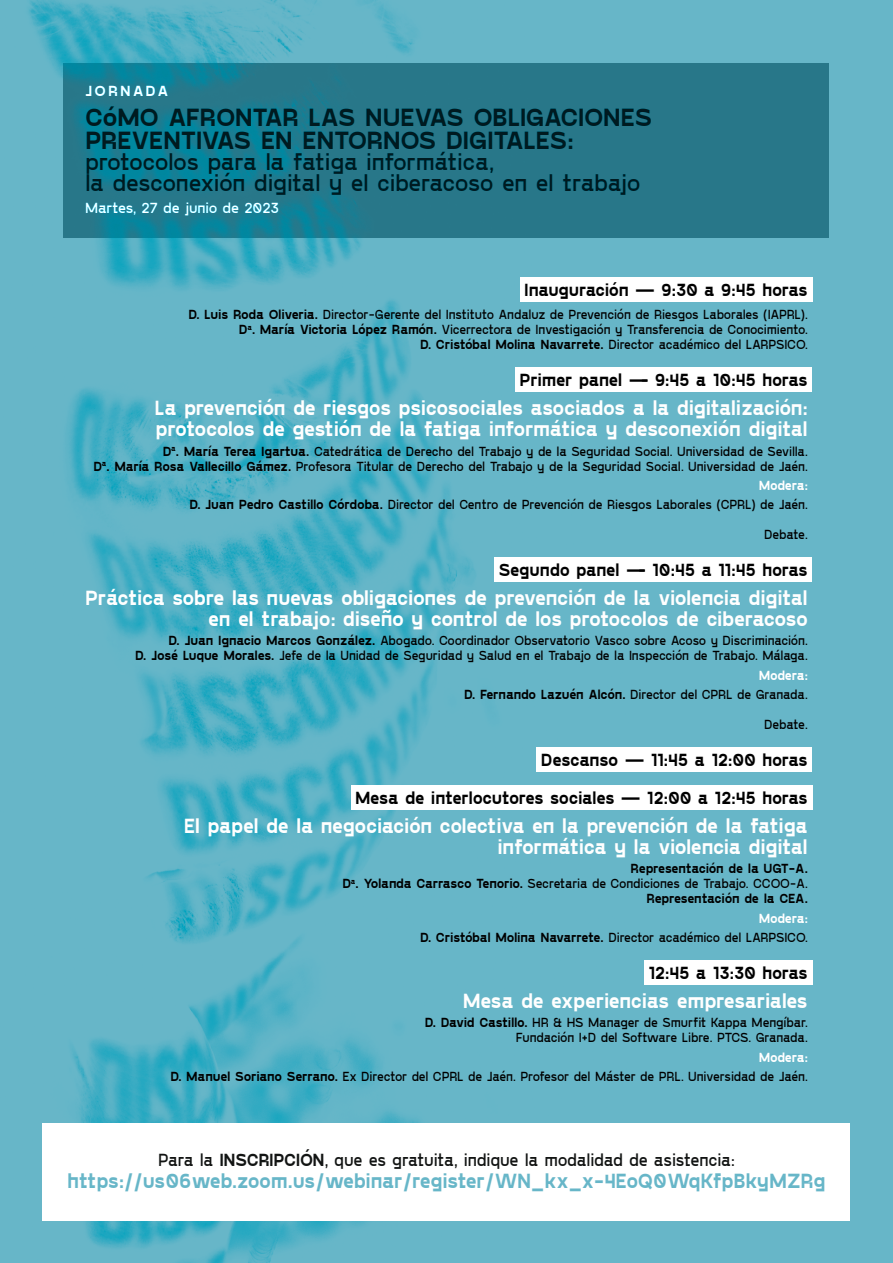
<style>
.page{position:relative;width:893px;height:1263px;background:#67b6c8}
.page>*{position:absolute;margin:0;border:0;box-sizing:border-box;transform-origin:0 0}
.t1{font:700 25.5px/22.5px "Gosha Sans";letter-spacing:-.03em;color:#121413}
.t2{font:24px/21px "Gosha Sans";letter-spacing:-.02em;color:#121413}
.t3{font:700 21px/21px "Gosha Sans";letter-spacing:-.025em;color:#fff;text-align:right;scale:.95 1}
.t4{font:700 21px "Gosha Sans";letter-spacing:-.025em;color:#67b6c8;scale:.95 1}
.t5{font:700 18px/38.1px "Gosha Sans";letter-spacing:-.025em;color:#000;text-align:right;scale:.95 1}
.t6{font:18px "Gosha Sans";letter-spacing:-.02em;color:#121413;scale:.95 1}
.t7{font:15px "Gosha Sans";letter-spacing:-.02em;color:#fff}
.t8{font:700 15px "Gosha Sans";letter-spacing:.13em;color:#fff}
.t9{font:13.5px/15px "Gosha Sans";letter-spacing:-.02em;color:#000;text-align:right;scale:.95 1}
.t10{font:700 13.5px/15px "Gosha Sans";letter-spacing:-.025em;color:#000;text-align:right;scale:.95 1}
.s1{font-weight:700}
.s2{font-weight:700;color:#fff}
.s3{font-weight:400}
</style>
<div class="page">
<img style="left:29px;top:0;width:600px;height:1263px">
<div style="left:520px;top:277px;width:292px;height:25px;background:#fff"></div>
<div style="left:515px;top:367px;width:297px;height:25px;background:#fff"></div>
<div style="left:495px;top:557px;width:317px;height:25px;background:#fff"></div>
<div style="left:537px;top:747px;width:275px;height:25px;background:#fff"></div>
<div style="left:351px;top:785px;width:461px;height:25px;background:#fff"></div>
<div style="left:644px;top:960px;width:168px;height:25px;background:#fff"></div>
<svg style="left:64px;top:64px;width:765px;height:174px;fill:#287789"></svg>
<div style="left:43px;top:1123px;width:807px;height:97px;background:#fff"></div>
<p class="t8" style="left:85px;top:80px;width:85px">JORNADA</p>
<h1 class="t1" style="left:85px;top:105px;width:569px">CóMO AFRONTAR LAS NUEVAS OBLIGACIONES<br>PREVENTIVAS EN ENTORNOS DIGITALES:</h1>
<h2 class="t2" style="left:85px;top:150px;width:557px">protocolos para la fatiga informática,<br>la desconexión digital y el ciberacoso en el trabajo</h2>
<p class="t7" style="left:85px;top:198px;width:195px">Martes, 27 de junio de 2023</p>
<h3 class="t5" style="left:524px;top:269px;width:300px">Inauguración — 9:30 a 9:45 horas</h3>
<p class="t9" style="left:188px;top:306px;width:654px"><span class="s1">D. Luis Roda Oliveria.</span> Director-Gerente del Instituto Andaluz de Prevención de Riesgos Laborales (IAPRL).<br><span class="s1">D</span><sup>a</sup><span class="s1">. María Victoria López Ramón.</span> Vicerrectora de Investigación y Transferencia de Conocimiento.<br><span class="s1">D. Cristóbal Molina Navarrete.</span> Director académico del LARPSICO.</p>
<h3 class="t5" style="left:519px;top:359px;width:305px">Primer panel —̵9:45 a 10:45 horas</h3>
<h3 class="t3" style="left:155px;top:396px;width:689px;text-align:left">La prevención de riesgos psicosociales asociados a la digitalización: protocolos de gestión de la fatiga informática y desconexión digital</h3>
<p class="t9" style="left:93px;top:443px;width:754px"><span class="s1">D</span><sup>a</sup><span class="s1">. María Terea Igartua.</span> Catedrática de Derecho del Trabajo y de la Seguridad Social. Universidad de Sevilla.<br><span class="s1">D</span><sup>a</sup><span class="s1">. María Rosa Vallecillo Gámez.</span> Profesora Titular de Derecho del Trabajo y de la Seguridad Social. Universidad de Jaén.</p>
<p class="t9" style="left:189px;top:475px;width:653px;line-height:19.2px"><span class="s2">Modera:<br></span><span class="s1">D. Juan Pedro Castillo Córdoba.</span> Director del Centro de Prevención de Riesgos Laborales (CPRL) de Jaén.</p>
<p class="t9" style="left:764px;top:526px;width:47px">Debate.</p>
<h3 class="t5" style="left:499px;top:549px;width:327px">Segundo panel —̵10:45 a 11:45 horas</h3>
<h3 class="t3" style="left:85px;top:586px;width:762px">Práctica sobre las nuevas obligaciones de prevención de la violencia digital en el trabajo: diseño y control de los protocolos de ciberacoso</h3>
<p class="t9" style="left:135px;top:632px;width:710px"><span class="s1">D. Juan Ignacio Marcos González.</span> Abogado. Coordinador Observatorio Vasco sobre Acoso y Discriminación.<br><span class="s1">D. José Luque Morales.</span> Jefe de la Unidad de Seguridad y Salud en el Trabajo de la Inspección de Trabajo. Málaga.</p>
<p class="t9" style="left:464px;top:665px;width:363px;line-height:19.2px"><span class="s2">Modera:<br></span><span class="s1">D. Fernando Lazuén Alcón.</span> Director del CPRL de Granada.</p>
<p class="t9" style="left:764px;top:716px;width:47px">Debate.</p>
<h3 class="t5" style="left:355px;top:739px;width:478px">Descanso — 11:45 a 12:00 horas<br>Mesa de interlocutores sociales — 12:00 a 12:45 horas</h3>
<h3 class="t3" style="left:184px;top:814px;width:658px">El papel de la negociación colectiva en la prevención de la fatiga informática y la violencia digital</h3>
<p class="t10" style="left:342px;top:860px;width:491px">Representación de la UGT-A.<br>D<sup>a</sup>. Yolanda Carrasco Tenorio. <span class="s3">Secretaria de Condiciones de Trabajo. CCOO-A.<br></span>Representación de la CEA.</p>
<p class="t9" style="left:420px;top:908px;width:410px;line-height:19.2px"><span class="s2">Modera:<br></span><span class="s1">D. Cristóbal Molina Navarrete.</span> Director académico del LARPSICO.</p>
<h3 class="t5" style="left:648px;top:952px;width:169px">12:45 a 13:30 horas</h3>
<h3 class="t3" style="left:463px;top:989px;width:365px">Mesa de experiencias empresariales</h3>
<p class="t9" style="left:425px;top:1014px;width:405px"><span class="s1">D. David Castillo.</span> HR &amp; HS Manager de Smurfit Kappa Mengíbar.<br>Fundación I+D del Software Libre. PTCS. Granada.</p>
<p class="t9" style="left:170px;top:1046px;width:673px;line-height:19.2px"><span class="s2">Modera:<br></span><span class="s1">D. Manuel Soriano Serrano.</span> Ex Director del CPRL de Jaén. Profesor del Máster de PRL. Universidad de Jaén.</p>
<h3 class="t6" style="left:158px;top:1147px;width:609px">Para la <span class="s1">INSCRIPCIÓN</span>, que es gratuita, indique la modalidad de asistencia:</h3>
<h3 class="t4" style="left:67px;top:1167px;width:800px">https://us06web.zoom.us/webinar/register/WN_kx_x-4EoQ0WqKfpBkyMZRg</h3>
</div>
